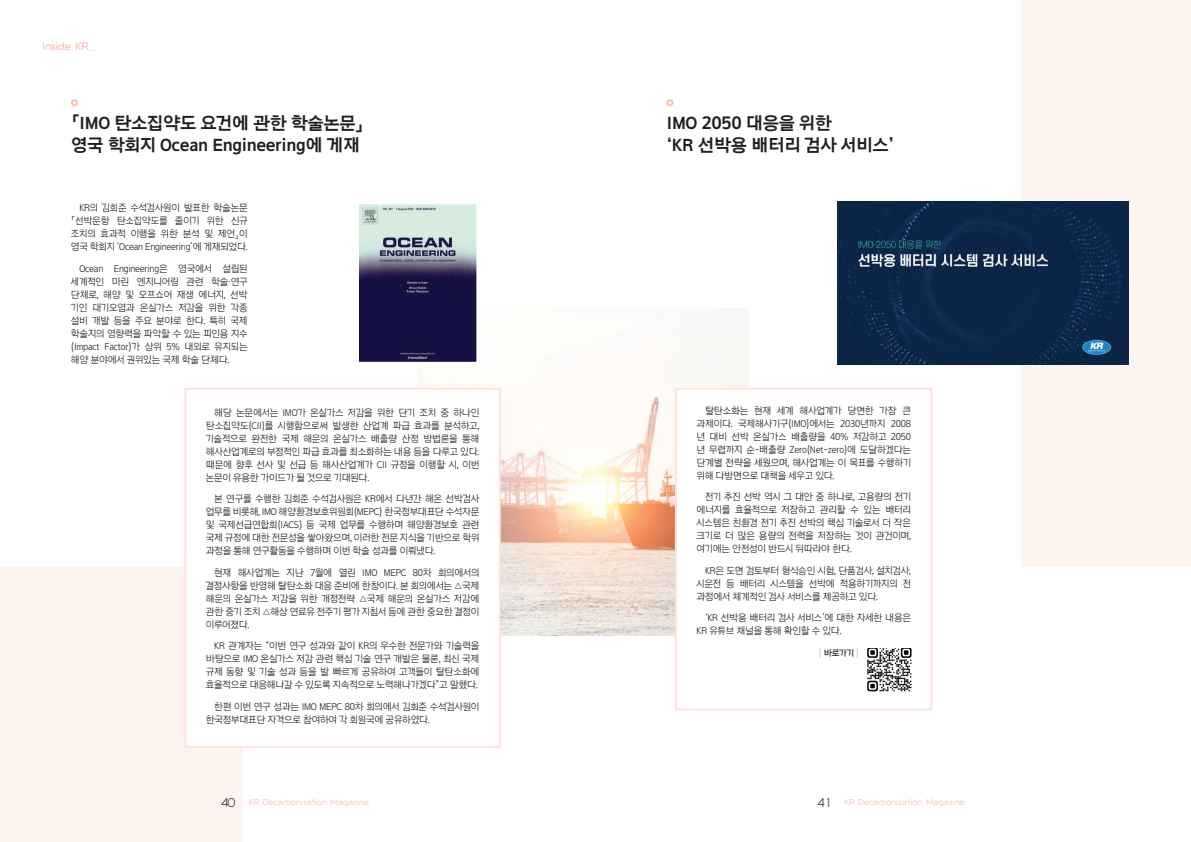
<style>
.page{position:relative;width:1191px;height:842px;background:#fff}
.page>*{position:absolute;margin:0;border:0;box-sizing:border-box;transform-origin:0 0}
.t1{font:18px/22px "Arita dotum Bold OTF";letter-spacing:-.025em;color:#231f20}
.t2{font:10px/13px "Arita dotum Medium OTF";letter-spacing:-.025em;color:#231f20;text-align:justify;scale:.95 1}
.t3{font:10px "Giorgio";color:#f7a695}
.t4{font:9px "Arita dotum Semi Bold OTF";color:#231f20;scale:.95 1}
.t5{font:8px "Giorgio";color:#fabeaf}
.s1{color:#fcd6cb}
.s2{font-family:"Arita dotum Bold OTF";color:#fabeaf}
.s3{font-size:12px;color:#3e3e3f}
</style>
<div class="page">
<img style="left:418px;top:338px;width:330px;height:297px">
<div style="left:1021px;top:0;width:170px;height:566px;background:#fdf4f0"></div>
<div style="left:0;top:568px;width:241px;height:274px;background:#fdf4f0"></div>
<div style="left:666px;top:99px;width:7px;height:7px;border:2px solid #fabeaf;border-radius:50%"></div>
<img style="left:838px;top:201px;width:290px;height:164px">
<div style="left:675px;top:388px;width:257px;height:322px;background:#fff;border:2px solid #fde3da"></div>
<img style="left:867px;top:648px;width:44px;height:44px">
<div style="left:184px;top:388px;width:317px;height:360px;background:#fff;border:2px solid #fde3da"></div>
<div style="left:71px;top:99px;width:7px;height:7px;border:2px solid #fabeaf;border-radius:50%"></div>
<img style="left:360px;top:205px;width:115px;height:156px">
<div style="left:356px;top:201px;width:123px;height:164px;border:3px solid #fff"></div>
<p class="t3" style="left:43px;top:40px;width:57px">Inside KR<span class="s1">_</span></p>
<h1 class="t1" style="left:71px;top:112px;width:295px">「IMO 탄소집약도 요건에 관한 학술논문」영국 학회지 Ocean Engineering에 게재</h1>
<p class="t2" style="left:71px;top:201px;width:188px;text-indent:9px">KR의 김회준 수석검사원이 발표한 학술논문「선박운항 탄소집약도를 줄이기 위한 신규 조치의 효과적 이행을 위한 분석 및 제언」이 영국 학회지 ‘Ocean Engineering’에 게재되었다.</p>
<p class="t2" style="left:71px;top:262px;width:188px;text-indent:9px">Ocean Engineering은 영국에서 설립된 세계적인 마린 엔지니어링 관련 학술·연구 단체로, 해양 및 오프쇼어 재생 에너지, 선박 기인 대기오염과 온실가스 저감을 위한 각종 설비 개발 등을 주요 분야로 한다. 특히 국제 학술지의 영향력을 파악할 수 있는 피인용 지수 (Impact Factor)가 상위 5% 내외로 유지되는 해양 분야에서 권위있는 국제 학술 단체다.</p>
<p class="t2" style="left:206px;top:406px;width:289px;text-indent:9px">해당 논문에서는 IMO가 온실가스 저감을 위한 단기 조치 중 하나인 탄소집약도(CII)를 시행함으로써 발생한 산업계 파급 효과를 분석하고, 기술적으로 완전한 국제 해운의 온실가스 배출량 산정 방법론을 통해 해사산업계로의 부정적인 파급 효과를 최소화하는 내용 등을 다루고 있다. 때문에 향후 선사 및 선급 등 해사산업계가 CII 규정을 이행할 시, 이번 논문이 유용한 가이드가 될 것으로 기대된다.</p>
<p class="t2" style="left:206px;top:492px;width:289px;text-indent:9px">본 연구를 수행한 김회준 수석검사원은 KR에서 다년간 해온 선박검사 업무를 비롯해, IMO 해양환경보호위원회(MEPC) 한국정부대표단 수석자문 및 국제선급연합회(IACS) 등 국제 업무를 수행하며 해양환경보호 관련 국제 규정에 대한 전문성을 쌓아왔으며, 이러한 전문 지식을 기반으로 학위 과정을 통해 연구활동을 수행하며 이번 학술 성과를 이뤄냈다.</p>
<p class="t2" style="left:206px;top:566px;width:289px;text-indent:9px">현재 해사업계는 지난 7월에 열린 IMO MEPC 80차 회의에서의 결정사항을 반영해 탈탄소화 대응 준비에 한창이다. 본 회의에서는 △국제 해운의 온실가스 저감을 위한 개정전략 △국제 해운의 온실가스 저감에 관한 중기 조치 △해상 연료유 전주기 평가 지침서 등에 관한 중요한 결정이 이루어졌다.</p>
<p class="t2" style="left:206px;top:639px;width:289px;text-indent:9px">KR 관계자는 “이번 연구 성과와 같이 KR의 우수한 전문가와 기술력을 바탕으로 IMO 온실가스 저감 관련 핵심 기술 연구 개발은 물론, 최신 국제 규제 동향 및 기술 성과 등을 발 빠르게 공유하여 고객들이 탈탄소화에 효율적으로 대응해나갈 수 있도록 지속적으로 노력해나가겠다”고 말했다.</p>
<p class="t2" style="left:206px;top:700px;width:289px;text-indent:9px">한편 이번 연구 성과는 IMO MEPC 80차 회의에서 김회준 수석검사원이 한국정부대표단 자격으로 참여하여 각 회원국에 공유하였다.</p>
<h1 class="t1" style="left:666px;top:112px;width:229px">IMO 2050 대응을 위한<br>‘KR 선박용 배터리 검사 서비스’</h1>
<p class="t2" style="left:696px;top:404px;width:227px;text-indent:9px">탈탄소화는 현재 세계 해사업계가 당면한 가장 큰 과제이다. 국제해사기구(IMO)에서는 2030년까지 2008 년 대비 선박 온실가스 배출량을 40% 저감하고 2050 년 무렵까지 순-배출량 Zero(Net-zero)에 도달하겠다는 단계별 전략을 세웠으며, 해사업계는 이 목표를 수행하기 위해 다방면으로 대책을 세우고 있다.</p>
<p class="t2" style="left:696px;top:490px;width:227px;text-indent:9px">전기 추진 선박 역시 그 대안 중 하나로, 고용량의 전기 에너지를 효율적으로 저장하고 관리할 수 있는 배터리 시스템은 친환경 전기 추진 선박의 핵심 기술로서 더 작은 크기로 더 많은 용량의 전력을 저장하는 것이 관건이며, 여기에는 안전성이 반드시 뒤따라야 한다.</p>
<p class="t2" style="left:696px;top:564px;width:227px;text-indent:9px">KR은 도면 검토부터 형식승인 시험, 단품검사, 설치검사, 시운전 등 배터리 시스템을 선박에 적용하기까지의 전 과정에서 체계적인 검사 서비스를 제공하고 있다.</p>
<p class="t2" style="left:696px;top:611px;width:227px;text-indent:9px">‘KR 선박용 배터리 검사 서비스’에 대한 자세한 내용은<br>KR 유튜브 채널을 통해 확인할 수 있다.</p>
<p class="t4" style="left:818px;top:648px;width:44px"><span class="s2">[</span> 바로가기 <span class="s2">]</span></p>
<p class="t5" style="left:221px;top:797px;width:149px"><span class="s3">40</span> KR Decarbonization Magazine</p>
<p class="t5" style="left:817px;top:797px;width:148px"><span class="s3">41</span> KR Decarbonization Magazine</p>
</div>
